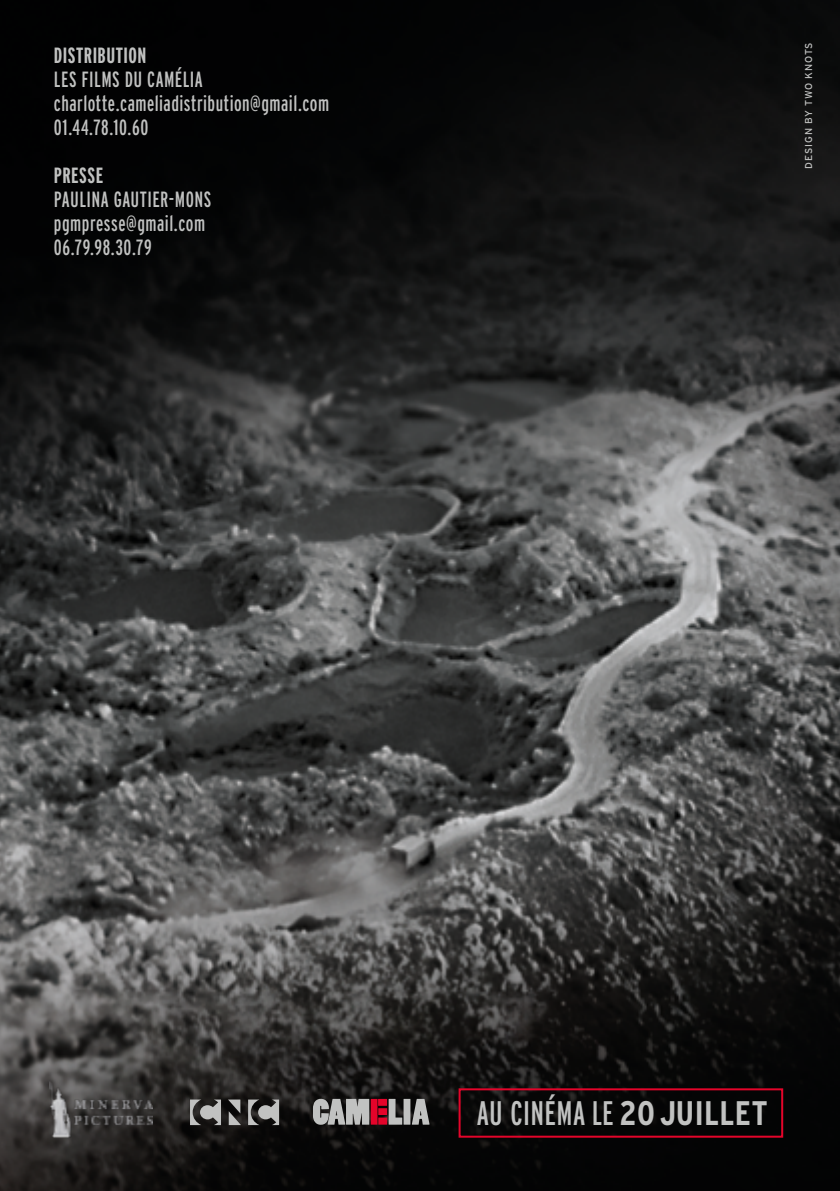
<style>
.page{position:relative;width:840px;height:1191px;background:#fff}
.page>*{position:absolute;margin:0;border:0;box-sizing:border-box;transform-origin:0 0}
.t1{font:34px "Interstate Compressed";letter-spacing:.01em;color:#c1c2c1}
.t2{font:22px/24px "Interstate Compressed";letter-spacing:.02em;color:#c1c2c1}
.t3{font:700 22px "Interstate Compressed";letter-spacing:.02em;color:#c1c2c1}
.t4{font:10px "Interstate";letter-spacing:.085em;color:#c1c2c1}
.s1{font-family:"Interstate Condensed";font-weight:700}
</style>
<div class="page">
<img style="left:0;top:0;width:839px;height:1191px">
<svg style="left:190px;top:1099px;width:89px;height:26px;background:#656463"></svg>
<div style="left:458px;top:1088px;width:324px;height:49px;border:2px solid #e4042a"></div>
<img style="left:49px;top:1080px;width:103px;height:58px">
<div style="left:403px;top:1098px;width:7px;height:26px;background:#c1c2c1"></div>
<svg style="left:411px;top:1098px;width:18px;height:26px"></svg>
<svg style="left:313px;top:1098px;width:89px;height:26px;background:#99777c"></svg>
<p class="t3" style="left:54px;top:43px;width:94px">DISTRIBUTION</p>
<p class="t2" style="left:54px;top:67px;width:276px">LES FILMS DU CAMÉLIA charlotte.cameliadistribution@gmail.com<br>01.44.78.10.60</p>
<p class="t3" style="left:54px;top:163px;width:51px">PRESSE</p>
<p class="t2" style="left:54px;top:187px;width:159px">PAULINA GAUTIER-MONS pgmpresse@gmail.com<br>06.79.98.30.79</p>
<p class="t4" style="left:802px;top:169px;width:128px;rotate:-90deg">DESIGN BY TWO KNOTS</p>
<h1 class="t1" style="left:476px;top:1094px;width:292px">AU CINÉMA LE <span class="s1">20 JUILLET</span></h1>
</div>
